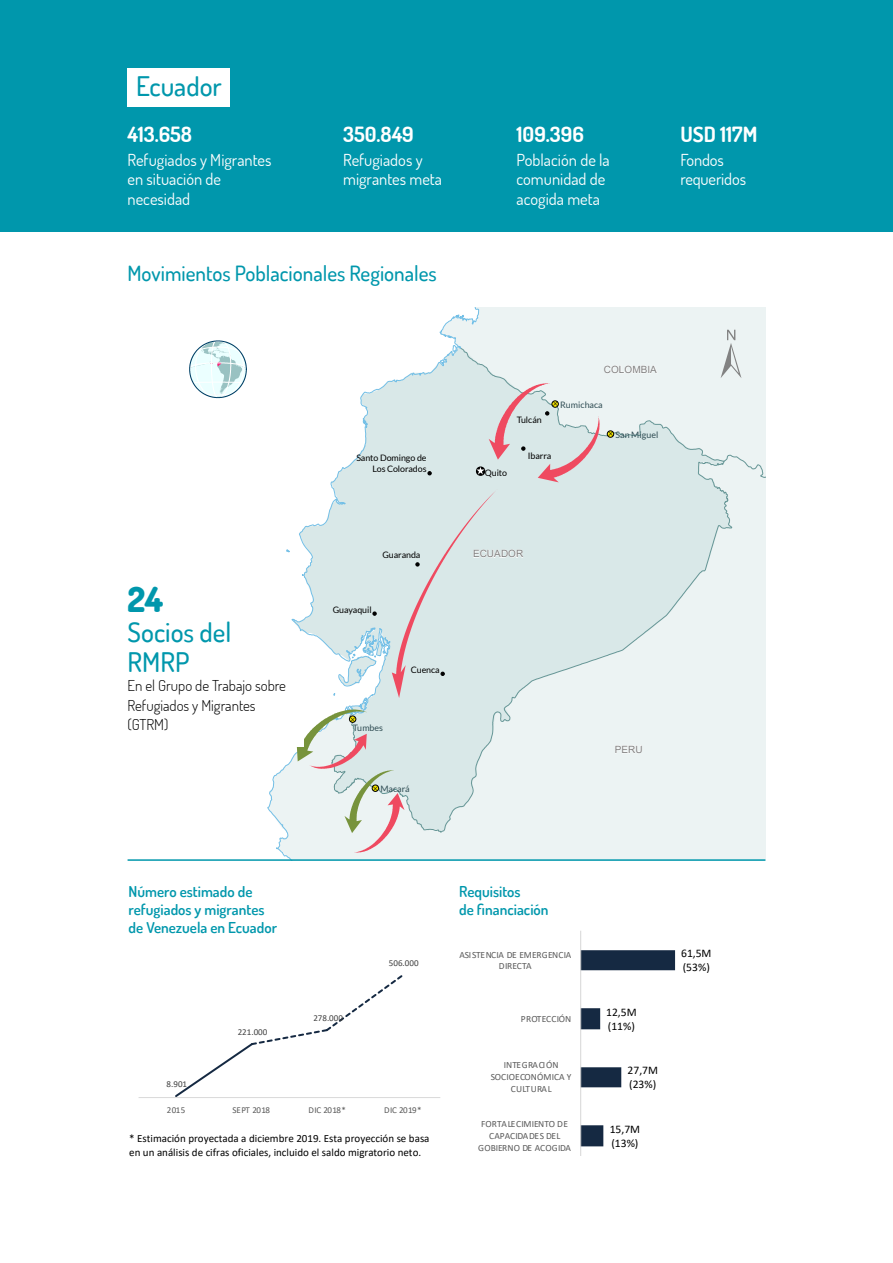
<style>
.page{position:relative;width:893px;height:1263px;background:#fff}
.page>*{position:absolute;margin:0;border:0;box-sizing:border-box;transform-origin:0 0}
.t1{font:68.85px "ESRI North";color:#828282}
.t2{font:800 34.5px "Dosis";color:#0097ac}
.t3{font:500 27px/30px "Dosis";color:#0097ac}
.t4{font:500 21px "Dosis";color:#0097ac}
.t5{font:700 21px "Dosis";color:#fff}
.t6{font:16.5px/19.5px "Dosis";color:#fff}
.t7{font:600 15px/18px "Dosis";color:#0097ac}
.t8{font:300 15px/19.5px "Dosis";color:#000}
.t9{font:11.55px/14.7px "Calibri";color:#000}
.t10{font:10.95px/14px "Calibri";color:#000}
.t11{font:10.05px "Arial";letter-spacing:.005em;color:#7f7f7f}
.t12{font:9.45px/11.6px "Calibri";letter-spacing:.005em;color:#595959;text-align:center}
.t13{font:9.45px/11.6px "Calibri";letter-spacing:-.015em;color:#595959;text-align:center}
.t14{font:9px "Calibri";letter-spacing:-.03em;color:#595959}
.t15{font:9px "Calibri";color:#404040}
.t16{font:8.85px/10.8px "Lato";letter-spacing:-.01em;color:#000;text-align:right}
.t17{font:8.85px "Lato";letter-spacing:.005em;color:#304d54}
.t18{font:6.6px "ESRI Default Marker";color:#000}
</style>
<div class="page">
<div style="left:0;top:0;width:893px;height:232px;background:#0097ac"></div>
<div style="left:128px;top:68px;width:102px;height:38px;background:#fff"></div>
<svg style="left:267px;top:549px;width:123px;height:310px"></svg>
<svg style="left:189px;top:340px;width:58px;height:58px"></svg>
<svg style="left:296px;top:307px;width:469px;height:545px;background:#e3ecec"></svg>
<hr style="left:128px;top:859px;width:637px;height:2px;background:#0097ac">
<div style="left:115px;top:663px;width:189px;height:83px;background:#fff"></div>
<hr style="left:139px;top:1097px;width:301px;height:1px;background:#d9d9d9">
<svg style="left:175px;top:975px;width:227px;height:122px"></svg>
<svg style="left:581px;top:950px;width:94px;height:196px"></svg>
<hr style="left:580px;top:931px;width:1px;height:225px;background:#d9d9d9">
<h3 class="t3" style="left:136px;top:70px;width:87px">Ecuador</h3>
<p class="t5" style="left:128px;top:121px;width:66px">413.658</p>
<p class="t6" style="left:128px;top:150px;width:145px">Refugiados y Migrantes en situación de necesidad</p>
<p class="t5" style="left:343px;top:121px;width:72px">350.849</p>
<p class="t6" style="left:343px;top:150px;width:100px">Refugiados y migrantes meta</p>
<p class="t4" style="left:128px;top:260px;width:311px">Movimientos Poblacionales Regionales</p>
<p class="t16" style="left:356px;top:453px;width:72px">Santo Domingo de<br>Los Colorados</p>
<h2 class="t2" style="left:128px;top:577px;width:37px">24</h2>
<h3 class="t3" style="left:128px;top:616px;width:105px">Socios del<br>RMRP</h3>
<p class="t8" style="left:128px;top:675px;width:160px">En el Grupo de Trabajo sobre<br>Refugiados y Migrantes (GTRM)</p>
<p class="t16" style="left:383px;top:549px;width:39px">Guaranda</p>
<p class="t16" style="left:333px;top:604px;width:40px">Guayaquil</p>
<p class="t18" style="left:351px;top:715px;width:6px">D</p>
<p class="t16" style="left:411px;top:664px;width:30px">Cuenca</p>
<p class="t17" style="left:353px;top:723px;width:32px">Tumbes</p>
<p class="t17" style="left:380px;top:784px;width:31px">Macará</p>
<p class="t18" style="left:373px;top:784px;width:6px">D</p>
<p class="t5" style="left:517px;top:121px;width:69px">109.396</p>
<p class="t6" style="left:517px;top:150px;width:95px">Población de la comunidad de acogida meta</p>
<p class="t5" style="left:680px;top:121px;width:79px">USD 117M</p>
<p class="t6" style="left:680px;top:150px;width:67px">Fondos requeridos</p>
<p class="t11" style="left:604px;top:362px;width:54px">COLOMBIA</p>
<p class="t16" style="left:517px;top:415px;width:26px">Tulcán</p>
<p class="t17" style="left:560px;top:399px;width:44px">Rumichaca</p>
<p class="t18" style="left:553px;top:400px;width:6px">D</p>
<p class="t17" style="left:615px;top:429px;width:44px">San Miguel</p>
<p class="t18" style="left:608px;top:430px;width:6px">D</p>
<p class="t16" style="left:485px;top:467px;width:24px">Quito</p>
<p class="t16" style="left:528px;top:450px;width:25px">Ibarra</p>
<p class="t11" style="left:473px;top:547px;width:52px">ECUADOR</p>
<h1 class="t1" style="left:721px;top:314px;width:22px">±</h1>
<p class="t11" style="left:615px;top:742px;width:29px">PERU</p>
<p class="t7" style="left:129px;top:882px;width:150px">Número estimado de refugiados y migrantes de Venezuela en Ecuador</p>
<p class="t7" style="left:459px;top:882px;width:91px">Requisitos<br>de financiación</p>
<p class="t15" style="left:167px;top:1078px;width:22px">8.901</p>
<p class="t15" style="left:238px;top:1026px;width:31px">221.000</p>
<p class="t15" style="left:313px;top:1012px;width:31px">278.000</p>
<p class="t15" style="left:389px;top:957px;width:31px">506.000</p>
<p class="t14" style="left:167px;top:1104px;width:20px">2015</p>
<p class="t14" style="left:233px;top:1104px;width:39px">SEPT 2018</p>
<p class="t14" style="left:308px;top:1104px;width:39px">DIC 2018*</p>
<p class="t14" style="left:384px;top:1104px;width:39px">DIC 2019*</p>
<p class="t10" style="left:129px;top:1131px;width:302px">* Estimación proyectada a diciembre 2019. Esta proyección se basa en un análisis de cifras oficiales, incluido el saldo migratorio neto.</p>
<p class="t13" style="left:459px;top:948px;width:114px">ASISTENCIA DE EMERGENCIA<br>DIRECTA</p>
<p class="t12" style="left:521px;top:1013px;width:52px">PROTECCIÓN</p>
<p class="t12" style="left:491px;top:1059px;width:82px">INTEGRACIÓN<br>SOCIOECONÓMICA Y<br>CULTURAL</p>
<p class="t12" style="left:478px;top:1118px;width:95px">FORTALECIMIENTO DE<br>CAPACIDADES DEL<br>GOBIERNO DE ACOGIDA</p>
<p class="t9" style="left:606px;top:1004px;width:32px">12,5M (11%)</p>
<p class="t9" style="left:628px;top:1062px;width:32px">27,7M (23%)</p>
<p class="t9" style="left:610px;top:1121px;width:32px">15,7M (13%)</p>
<p class="t9" style="left:681px;top:945px;width:32px">61,5M (53%)</p>
</div>
